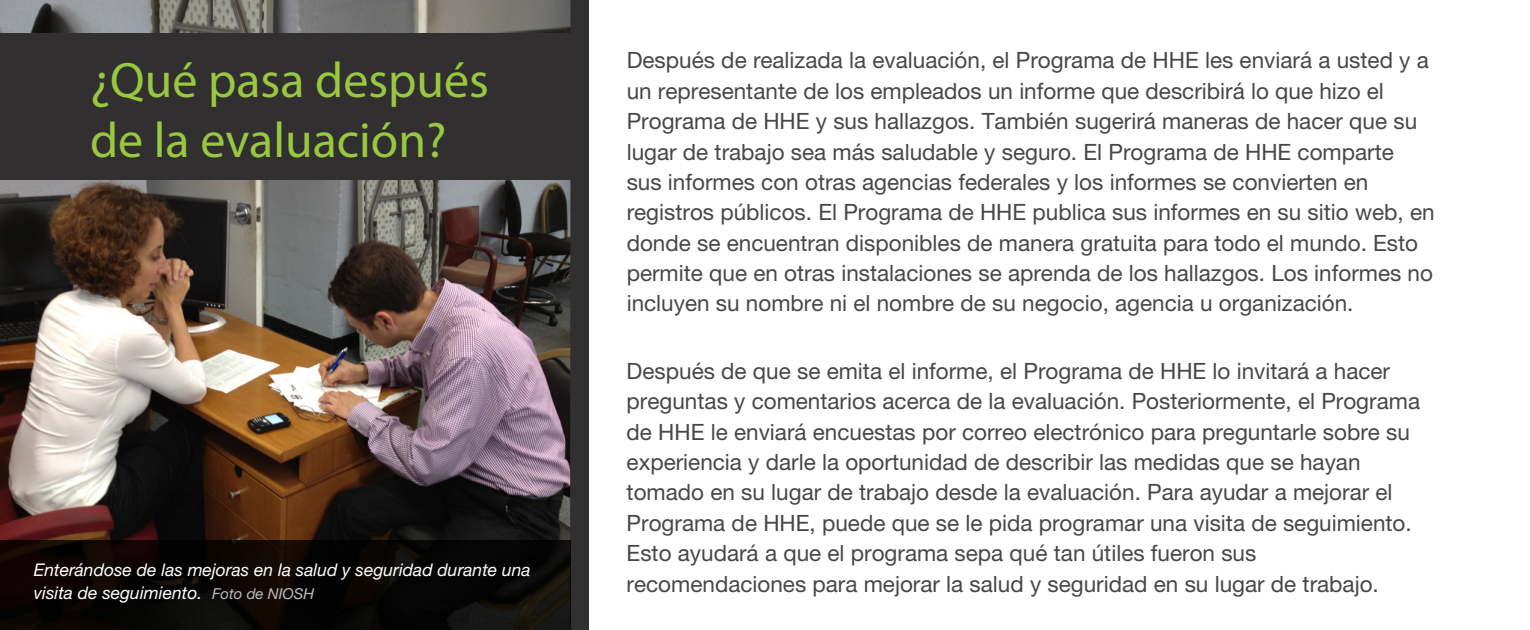
<style>
.page{position:relative;width:1530px;height:630px;background:#fff}
.page>*{position:absolute;margin:0;border:0;box-sizing:border-box;transform-origin:0 0}
.t1{font:50px/60px "Myriad Pro";color:#99c740}
.Body{font:22.5px/30.2px "Helvetica Neue LT Std";color:#464748}
.t2{font:italic 17.5px/22.5px "Helvetica Neue LT Std";color:#fff}
.s1{font-size:15px;color:#bcbdc0}
</style>
<div class="page">
<div style="left:0;top:0;width:588px;height:630px;background:#312f30"></div>
<hr style="left:956px;top:0;width:574px;height:1px;background:#3e3e3f">
<img style="left:0;top:180px;width:570px;height:360px">
<img style="left:0;top:0;width:571px;height:33px">
<svg style="left:0;top:540px;width:571px;height:90px;background:#0a0705"></svg>
<h1 class="t1" style="left:90px;top:49px;width:401px">¿Qué pasa después de la evaluación?</h1>
<p class="t2" style="left:34px;top:558px;width:498px">Enterándose de las mejoras en la salud y seguridad durante una visita de seguimiento. <span class="s1">Foto de NIOSH</span></p>
<p class="Body" style="left:627px;top:45px;width:810px">Después de realizada la evaluación, el Programa de HHE les enviará a usted y a un representante de los empleados un informe que describirá lo que hizo el Programa de HHE y sus hallazgos. También sugerirá maneras de hacer que su lugar de trabajo sea más saludable y seguro. El Programa de HHE comparte<br>sus informes con otras agencias federales y los informes se convierten en registros públicos. El Programa de HHE publica sus informes en su sitio web, en donde se encuentran disponibles de manera gratuita para todo el mundo. Esto permite que en otras instalaciones se aprenda de los hallazgos. Los informes no incluyen su nombre ni el nombre de su negocio, agencia u organización.</p>
<p class="Body" style="left:627px;top:355px;width:795px">Después de que se emita el informe, el Programa de HHE lo invitará a hacer preguntas y comentarios acerca de la evaluación. Posteriormente, el Programa de HHE le enviará encuestas por correo electrónico para preguntarle sobre su experiencia y darle la oportunidad de describir las medidas que se hayan tomado en su lugar de trabajo desde la evaluación. Para ayudar a mejorar el Programa de HHE, puede que se le pida programar una visita de seguimiento.<br>Esto ayudará a que el programa sepa qué tan útiles fueron sus recomendaciones para mejorar la salud y seguridad en su lugar de trabajo.</p>
</div>
